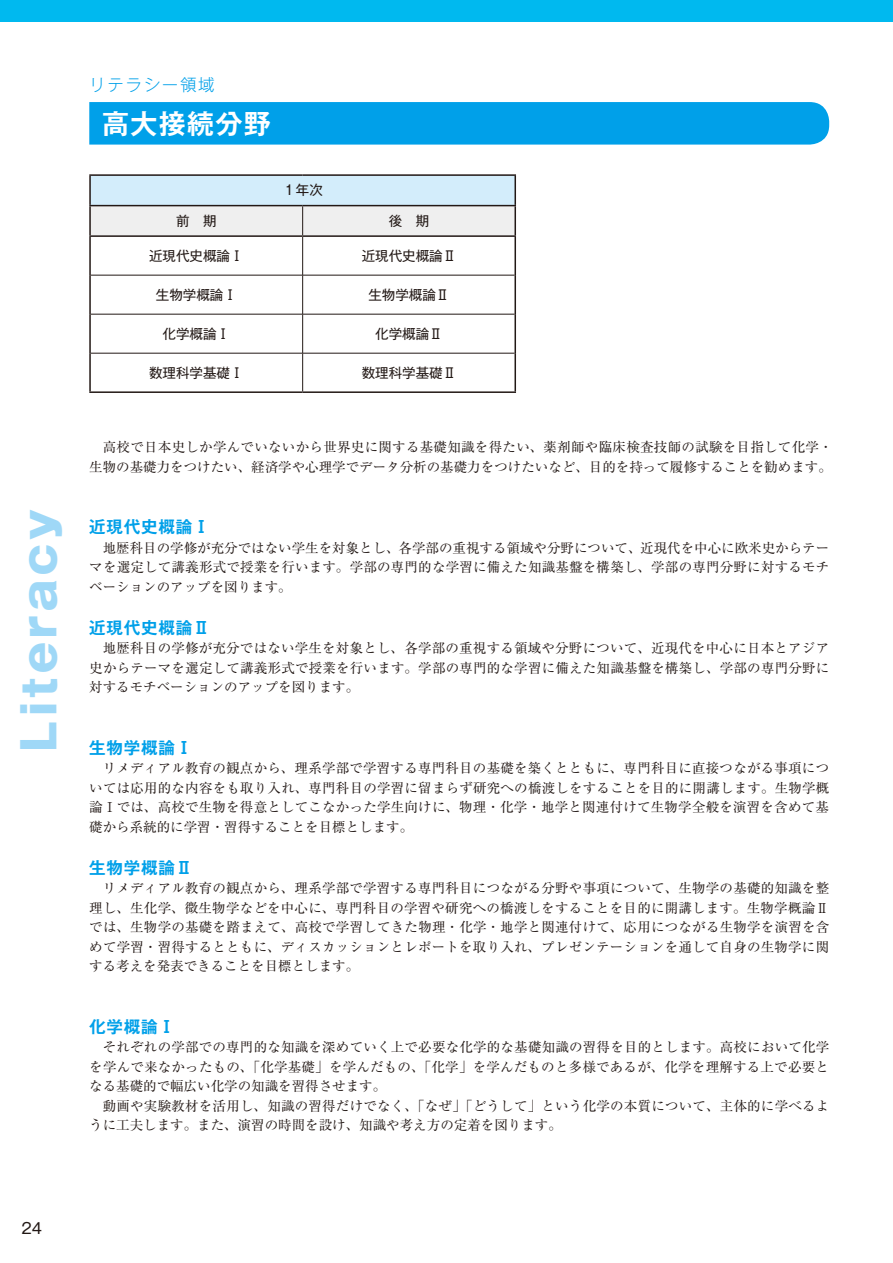
<style>
.page{position:relative;width:893px;height:1263px;background:#fff}
.page>*{position:absolute;margin:0;border:0;box-sizing:border-box;transform-origin:0 0}
.t1{font:800 45px "Gothic MB101 Pro";letter-spacing:.1em;color:#9fd8f7}
.t2{font:700 27px "Gothic MB101 Pro De";letter-spacing:.05em;color:#fff}
.t3{font:700 16.5px "Gothic MB101 Pro De";letter-spacing:.05em;color:#00a0e9}
.t4{font:300 16.5px "Gothic MB101 Pro";letter-spacing:.1em;color:#00a0e9}
.t5{font:15px "Gothic MB101 Pro";color:#221815}
.t6{font:13.5px/19.5px "Ryumin Pro";letter-spacing:.015em;color:#221815;text-align:justify}
.t7{font:13.5px "Gothic MB101 Pro";color:#221815}
</style>
<div class="page">
<div style="left:0;top:0;width:893px;height:21px;background:#00b9ef"></div>
<div style="left:89px;top:102px;width:740px;height:43px;background:#00a0e9"></div>
<div style="left:90px;top:175px;width:425px;height:31px;background:#d3edfb"></div>
<div style="left:91px;top:206px;width:423px;height:29px;background:#efefef"></div>
<hr style="left:302px;top:237px;width:1px;height:38px;background:#221815">
<hr style="left:302px;top:275px;width:1px;height:39px;background:#221815">
<hr style="left:302px;top:314px;width:1px;height:39px;background:#221815">
<hr style="left:302px;top:353px;width:1px;height:38px;background:#221815">
<hr style="left:89px;top:174px;width:214px;height:2px;background:#221815">
<hr style="left:89px;top:176px;width:2px;height:29px;background:#221815">
<hr style="left:303px;top:174px;width:213px;height:2px;background:#221815">
<hr style="left:89px;top:206px;width:2px;height:29px;background:#221815">
<hr style="left:89px;top:205px;width:214px;height:1px;background:#221815">
<hr style="left:303px;top:205px;width:213px;height:1px;background:#221815">
<hr style="left:514px;top:176px;width:2px;height:29px;background:#221815">
<hr style="left:514px;top:206px;width:2px;height:29px;background:#221815">
<hr style="left:91px;top:275px;width:212px;height:1px;background:#221815">
<hr style="left:303px;top:275px;width:211px;height:1px;background:#221815">
<hr style="left:91px;top:314px;width:212px;height:1px;background:#221815">
<hr style="left:303px;top:314px;width:211px;height:1px;background:#221815">
<hr style="left:91px;top:353px;width:212px;height:1px;background:#221815">
<hr style="left:303px;top:353px;width:211px;height:1px;background:#221815">
<hr style="left:89px;top:235px;width:214px;height:2px;background:#221815">
<hr style="left:89px;top:237px;width:2px;height:38px;background:#221815">
<hr style="left:303px;top:235px;width:213px;height:2px;background:#221815">
<hr style="left:514px;top:237px;width:2px;height:38px;background:#221815">
<hr style="left:89px;top:275px;width:2px;height:39px;background:#221815">
<hr style="left:514px;top:275px;width:2px;height:39px;background:#221815">
<hr style="left:89px;top:314px;width:2px;height:39px;background:#221815">
<hr style="left:514px;top:314px;width:2px;height:39px;background:#221815">
<hr style="left:89px;top:353px;width:2px;height:38px;background:#221815">
<hr style="left:514px;top:353px;width:2px;height:38px;background:#221815">
<hr style="left:89px;top:391px;width:214px;height:2px;background:#221815">
<hr style="left:303px;top:391px;width:213px;height:2px;background:#221815">
<h1 class="t1" style="left:2px;top:751px;width:244px;rotate:-90deg">Literacy</h1>
<p class="t4" style="left:89px;top:71px;width:127px">リテラシー領域</p>
<h2 class="t2" style="left:102px;top:101px;width:170px">高大接続分野</h2>
<p class="t7" style="left:282px;top:179px;width:42px">１年次</p>
<p class="t7" style="left:176px;top:210px;width:42px">前　期</p>
<p class="t7" style="left:389px;top:210px;width:42px">後　期</p>
<p class="t7" style="left:149px;top:244px;width:96px">近現代史概論Ⅰ</p>
<p class="t7" style="left:362px;top:244px;width:96px">近現代史概論Ⅱ</p>
<p class="t7" style="left:156px;top:283px;width:82px">生物学概論Ⅰ</p>
<p class="t7" style="left:368px;top:283px;width:82px">生物学概論Ⅱ</p>
<p class="t7" style="left:163px;top:322px;width:69px">化学概論Ⅰ</p>
<p class="t7" style="left:375px;top:322px;width:69px">化学概論Ⅱ</p>
<p class="t7" style="left:149px;top:361px;width:96px">数理科学基礎Ⅰ</p>
<p class="t7" style="left:362px;top:361px;width:96px">数理科学基礎Ⅱ</p>
<p class="t6" style="left:89px;top:437px;width:745px;text-align:right">高校で日本史しか学んでいないから世界史に関する基礎知識を得たい、薬剤師や臨床検査技師の試験を目指して化学・生物の基礎力をつけたい、経済学や心理学でデータ分析の基礎力をつけたいなど、目的を持って履修することを勧めます。</p>
<p class="t3" style="left:89px;top:513px;width:122px">近現代史概論Ⅰ</p>
<p class="t6" style="left:89px;top:537px;width:742px;text-indent:14px">地歴科目の学修が充分ではない学生を対象とし、各学部の重視する領域や分野について、近現代を中心に欧米史からテーマを選定して講義形式で授業を行います。学部の専門的な学習に備えた知識基盤を構築し、学部の専門分野に対するモチベーションのアップを図ります。</p>
<p class="t3" style="left:89px;top:613px;width:122px">近現代史概論Ⅱ</p>
<p class="t6" style="left:89px;top:638px;width:742px;text-indent:14px">地歴科目の学修が充分ではない学生を対象とし、各学部の重視する領域や分野について、近現代を中心に日本とアジア史からテーマを選定して講義形式で授業を行います。学部の専門的な学習に備えた知識基盤を構築し、学部の専門分野に対するモチベーションのアップを図ります。</p>
<p class="t3" style="left:89px;top:733px;width:105px">生物学概論Ⅰ</p>
<p class="t6" style="left:89px;top:758px;width:742px;text-indent:14px">リメディアル教育の観点から、理系学部で学習する専門科目の基礎を築くとともに、専門科目に直接つながる事項については応用的な内容をも取り入れ、専門科目の学習に留まらず研究への橋渡しをすることを目的に開講します。生物学概論Ⅰでは、高校で生物を得意としてこなかった学生向けに、物理・化学・地学と関連付けて生物学全般を演習を含めて基礎から系統的に学習・習得することを目標とします。</p>
<p class="t3" style="left:89px;top:853px;width:105px">生物学概論Ⅱ</p>
<p class="t6" style="left:89px;top:878px;width:742px;text-indent:14px">リメディアル教育の観点から、理系学部で学習する専門科目につながる分野や事項について、生物学の基礎的知識を整理し、生化学、微生物学などを中心に、専門科目の学習や研究への橋渡しをすることを目的に開講します。生物学概論Ⅱでは、生物学の基礎を踏まえて、高校で学習してきた物理・化学・地学と関連付けて、応用につながる生物学を演習を含めて学習・習得するとともに、ディスカッションとレポートを取り入れ、プレゼンテーションを通して自身の生物学に関する考えを発表できることを目標とします。</p>
<p class="t3" style="left:89px;top:1012px;width:87px">化学概論Ⅰ</p>
<p class="t6" style="left:89px;top:1037px;width:742px;text-indent:14px">それぞれの学部での専門的な知識を深めていく上で必要な化学的な基礎知識の習得を目的とします。高校において化学を学んで来なかったもの、「化学基礎」を学んだもの、「化学」を学んだものと多様であるが、化学を理解する上で必要となる基礎的で幅広い化学の知識を習得させます。</p>
<p class="t6" style="left:89px;top:1095px;width:742px;text-indent:14px">動画や実験教材を活用し、知識の習得だけでなく、「なぜ」「どうして」という化学の本質について、主体的に学べるように工夫します。また、演習の時間を設け、知識や考え方の定着を図ります。</p>
<p class="t5" style="left:22px;top:1215px;width:22px">24</p>
</div>
